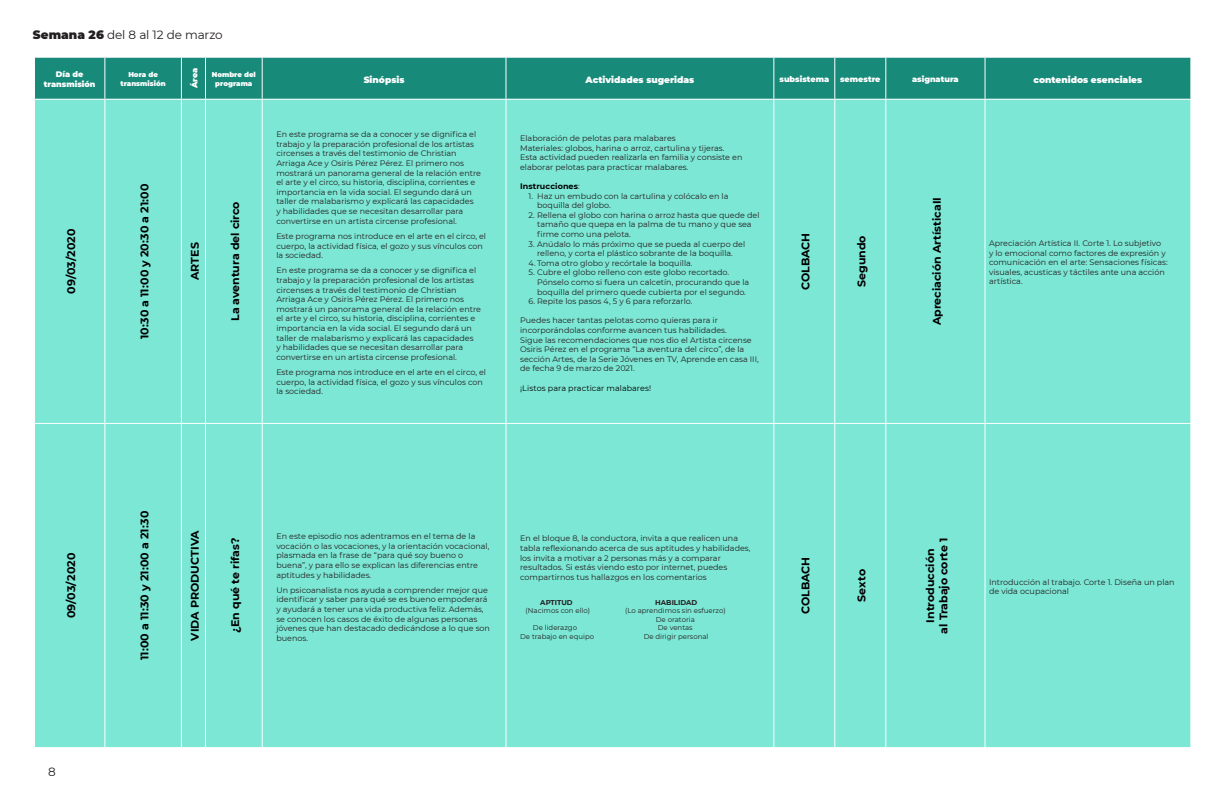
<style>
.page{position:relative;width:1224px;height:792px;background:#fff}
.page>*{position:absolute;margin:0;border:0;box-sizing:border-box;transform-origin:0 0}
.t1{font:12px "Montserrat";letter-spacing:-.015em;color:#231f20}
.t2{font:700 11px "Montserrat";color:#000}
.t3{font:900 9px "Montserrat";color:#fff}
.t4{font:8px/9.6px "Montserrat";color:#231f20}
.t5{font:900 8px/9.6px "Montserrat";color:#fff;text-align:center}
.t6{font:8px "Montserrat";letter-spacing:.01em;color:#000}
.t7{font:700 8px "Montserrat";letter-spacing:.01em;color:#000}
.t8{font:7px "Montserrat";color:#231f20}
.t9{font:900 7px/8.4px "Montserrat";color:#fff;text-align:center}
.t10{font:700 7px "Montserrat";color:#231f20}
.s1{font-weight:900}
.s2{font-weight:400;color:#231f20}
</style>
<div class="page">
<div style="left:35px;top:58px;width:1155px;height:41px;background:#178a79"></div>
<div style="left:35px;top:100px;width:1155px;height:647px;background:#7ce7d5"></div>
<hr style="left:104px;top:58px;width:1px;height:41px;background:#fff">
<svg style="left:181px;top:57px;width:25px;height:1px"></svg>
<hr style="left:181px;top:58px;width:1px;height:41px;background:#fff">
<hr style="left:205px;top:58px;width:1px;height:41px;background:#fff">
<hr style="left:262px;top:58px;width:1px;height:41px;background:#fff">
<hr style="left:505px;top:58px;width:1px;height:41px;background:#fff">
<hr style="left:773px;top:58px;width:1px;height:41px;background:#fff">
<hr style="left:834px;top:58px;width:1px;height:41px;background:#fff">
<hr style="left:885px;top:58px;width:1px;height:41px;background:#fff">
<hr style="left:985px;top:58px;width:1px;height:41px;background:#fff">
<svg style="left:181px;top:99px;width:25px;height:1px"></svg>
<hr style="left:104px;top:100px;width:1px;height:323px;background:#fff">
<hr style="left:181px;top:100px;width:1px;height:323px;background:#fff">
<hr style="left:205px;top:100px;width:1px;height:323px;background:#fff">
<hr style="left:834px;top:100px;width:1px;height:323px;background:#fff">
<hr style="left:885px;top:100px;width:1px;height:323px;background:#fff">
<hr style="left:985px;top:100px;width:1px;height:323px;background:#fff">
<hr style="left:34px;top:423px;width:71px;height:1px;background:#fff">
<hr style="left:105px;top:423px;width:76px;height:1px;background:#fff">
<hr style="left:104px;top:424px;width:1px;height:323px;background:#fff">
<svg style="left:181px;top:423px;width:25px;height:1px"></svg>
<hr style="left:181px;top:424px;width:1px;height:323px;background:#fff">
<hr style="left:206px;top:423px;width:56px;height:1px;background:#fff">
<hr style="left:205px;top:424px;width:1px;height:323px;background:#fff">
<hr style="left:262px;top:423px;width:244px;height:1px;background:#fff">
<hr style="left:506px;top:423px;width:268px;height:1px;background:#fff">
<hr style="left:774px;top:423px;width:61px;height:1px;background:#fff">
<hr style="left:835px;top:423px;width:51px;height:1px;background:#fff">
<hr style="left:834px;top:424px;width:1px;height:323px;background:#fff">
<hr style="left:886px;top:423px;width:99px;height:1px;background:#fff">
<hr style="left:885px;top:424px;width:1px;height:323px;background:#fff">
<hr style="left:985px;top:423px;width:206px;height:1px;background:#fff">
<hr style="left:985px;top:424px;width:1px;height:323px;background:#fff">
<svg style="left:181px;top:747px;width:25px;height:1px"></svg>
<hr style="left:262px;top:100px;width:1px;height:323px;background:#fff">
<hr style="left:262px;top:424px;width:1px;height:323px;background:#fff">
<hr style="left:505px;top:100px;width:1px;height:323px;background:#fff">
<hr style="left:773px;top:100px;width:1px;height:323px;background:#fff">
<hr style="left:505px;top:424px;width:1px;height:323px;background:#fff">
<hr style="left:773px;top:424px;width:1px;height:323px;background:#fff">
<h1 class="t1" style="left:33px;top:26px;width:191px"><span class="s1">Semana 26</span> del 8 al 12 de marzo</h1>
<p class="t5" style="left:44px;top:69px;width:53px">Día de transmisión</p>
<p class="t9" style="left:121px;top:70px;width:47px">Hora de transmisión</p>
<p class="t5" style="left:189px;top:88px;width:22px;rotate:-90deg">Área</p>
<p class="t9" style="left:212px;top:70px;width:46px">Nombre del programa</p>
<p class="t3" style="left:364px;top:73px;width:42px">Sinópsis</p>
<p class="t3" style="left:586px;top:73px;width:110px">Actividades sugeridas</p>
<p class="t5" style="left:780px;top:74px;width:51px">subsistema</p>
<p class="t5" style="left:840px;top:74px;width:42px">semestre</p>
<p class="t5" style="left:912px;top:74px;width:48px">asignatura</p>
<p class="t3" style="left:1034px;top:73px;width:110px">contenidos esenciales</p>
<p class="t2" style="left:63px;top:294px;width:67px;rotate:-90deg">09/03/2020</p>
<p class="t2" style="left:63px;top:618px;width:67px;rotate:-90deg">09/03/2020</p>
<h1 class="t1" style="left:48px;top:763px;width:9px">8</h1>
<p class="t2" style="left:137px;top:339px;width:157px;rotate:-90deg">10:30 a 11:00 y 20:30 a 21:00</p>
<p class="t2" style="left:187px;top:280px;width:39px;rotate:-90deg">ARTES</p>
<p class="t2" style="left:227px;top:321px;width:121px;rotate:-90deg">La aventura del circo</p>
<p class="t4" style="left:276px;top:129px;width:206px">En este programa se da a conocer y se dignifica el trabajo y la preparación profesional de los artistas circenses a través del testimonio de Christian Arriaga Ace y Osiris Pérez Pérez. El primero nos mostrará un panorama general de la relación entre el arte y el circo, su historia, disciplina, corrientes e importancia en la vida social. El segundo dará un taller de malabarismo y explicará las capacidades<br>y habilidades que se necesitan desarrollar para convertirse en un artista circense profesional.</p>
<p class="t4" style="left:276px;top:231px;width:211px">Este programa nos introduce en el arte en el circo, el cuerpo, la actividad física, el gozo y sus vínculos con la sociedad.</p>
<p class="t4" style="left:276px;top:265px;width:206px">En este programa se da a conocer y se dignifica el trabajo y la preparación profesional de los artistas circenses a través del testimonio de Christian Arriaga Ace y Osiris Pérez Pérez. El primero nos mostrará un panorama general de la relación entre el arte y el circo, su historia, disciplina, corrientes e importancia en la vida social. El segundo dará un taller de malabarismo y explicará las capacidades<br>y habilidades que se necesitan desarrollar para convertirse en un artista circense profesional.</p>
<p class="t4" style="left:276px;top:367px;width:211px">Este programa nos introduce en el arte en el circo, el cuerpo, la actividad física, el gozo y sus vínculos con la sociedad.</p>
<p class="t4" style="left:520px;top:133px;width:157px">Elaboración de pelotas para malabares</p>
<p class="t4" style="left:520px;top:143px;width:206px">Materiales: globos, harina o arroz, cartulina y tijeras.</p>
<p class="t4" style="left:520px;top:152px;width:224px">Esta actividad pueden realizarla en familia y consiste en elaborar pelotas para practicar malabares.</p>
<p class="t7" style="left:520px;top:180px;width:61px">Instrucciones<span class="s2">:</span></p>
<p class="t4" style="left:537px;top:191px;width:193px;text-indent:-9px">1. Haz un embudo con la cartulina y colócalo en la boquilla del globo.</p>
<p class="t4" style="left:537px;top:210px;width:224px;text-indent:-9px">2. Rellena el globo con harina o arroz hasta que quede del tamaño que quepa en la palma de tu mano y que sea firme como una pelota.</p>
<p class="t4" style="left:529px;top:239px;width:218px;text-align:center">3. Anúdalo lo más próximo que se pueda al cuerpo del relleno, y corta el plástico sobrante de la boquilla.</p>
<p class="t4" style="left:529px;top:258px;width:165px">4. Toma otro globo y recórtale la boquilla.</p>
<p class="t4" style="left:537px;top:267px;width:214px;text-indent:-9px">5. Cubre el globo relleno con este globo recortado.<br>Pónselo como si fuera un calcetín, procurando que la boquilla del primero quede cubierta por el segundo.</p>
<p class="t4" style="left:529px;top:296px;width:165px">6. Repite los pasos 4, 5 y 6 para reforzarlo.</p>
<p class="t4" style="left:520px;top:315px;width:208px">Puedes hacer tantas pelotas como quieras para ir incorporándolas conforme avancen tus habilidades.</p>
<p class="t4" style="left:520px;top:335px;width:240px">Sigue las recomendaciones que nos dio el Artista circense Osiris Pérez en el programa “La aventura del circo”, de la sección Artes, de la Serie Jóvenes en TV, Aprende en casa III, de fecha 9 de marzo de 2021.</p>
<p class="t6" style="left:520px;top:382px;width:132px">¡Listos para practicar malabares!</p>
<p class="t2" style="left:798px;top:290px;width:59px;rotate:-90deg">COLBACH</p>
<p class="t2" style="left:854px;top:287px;width:53px;rotate:-90deg">Segundo</p>
<p class="t2" style="left:137px;top:660px;width:151px;rotate:-90deg">11:00 a 11:30 y 21:00 a 21:30</p>
<p class="t2" style="left:187px;top:641px;width:112px;rotate:-90deg">VIDA PRODUCTIVA</p>
<p class="t2" style="left:227px;top:633px;width:97px;rotate:-90deg">¿En qué te rifas?</p>
<p class="t4" style="left:276px;top:531px;width:215px">En este episodio nos adentramos en el tema de la vocación o las vocaciones, y la orientación vocacional, plasmada en la frase de “para qué soy bueno o buena”, y para ello se explican las diferencias entre aptitudes y habilidades.</p>
<p class="t4" style="left:276px;top:585px;width:215px">Un psicoanalista nos ayuda a comprender mejor que identificar y saber para qué se es bueno empoderará y ayudará a tener una vida productiva feliz. Además, se conocen los casos de éxito de algunas personas jóvenes que han destacado dedicándose a lo que son buenos.</p>
<p class="t4" style="left:520px;top:533px;width:232px">En el bloque 8, la conductora, invita a que realicen una tabla reflexionando acerca de sus aptitudes y habilidades, los invita a motivar a 2 personas más y a comparar resultados. Si estás viendo esto por internet, puedes compartirnos tus hallazgos en los comentarios</p>
<p class="t10" style="left:540px;top:597px;width:34px">APTITUD</p>
<p class="t10" style="left:655px;top:597px;width:44px">HABILIDAD</p>
<p class="t8" style="left:526px;top:606px;width:66px">(Nacimos con ello)</p>
<p class="t8" style="left:625px;top:606px;width:102px">(Lo aprendimos sin esfuerzo)</p>
<p class="t8" style="left:656px;top:614px;width:40px">De oratoria</p>
<p class="t8" style="left:533px;top:623px;width:46px">De liderazgo</p>
<p class="t8" style="left:658px;top:623px;width:36px">De ventas</p>
<p class="t8" style="left:520px;top:631px;width:76px">De trabajo en equipo</p>
<p class="t8" style="left:644px;top:631px;width:66px">De dirigir personal</p>
<p class="t2" style="left:798px;top:614px;width:59px;rotate:-90deg">COLBACH</p>
<p class="t2" style="left:854px;top:602px;width:34px;rotate:-90deg">Sexto</p>
<p class="t2" style="left:929px;top:325px;width:130px;rotate:-90deg">Apreciación ArtísticaII</p>
<p class="t4" style="left:989px;top:238px;width:180px">Apreciación Artística II. Corte 1. Lo subjetivo<br>y lo emocional como factores de expresión y comunicación en el arte: Sensaciones físicas: visuales, acusticas y táctiles ante una acción artística.</p>
<p class="t2" style="left:922px;top:623px;width:75px;rotate:-90deg">Introducción</p>
<p class="t2" style="left:936px;top:634px;width:98px;rotate:-90deg">al Trabajo corte 1</p>
<p class="t4" style="left:989px;top:577px;width:187px">Introducción al trabajo. Corte 1. Diseña un plan de vida ocupacional</p>
</div>
